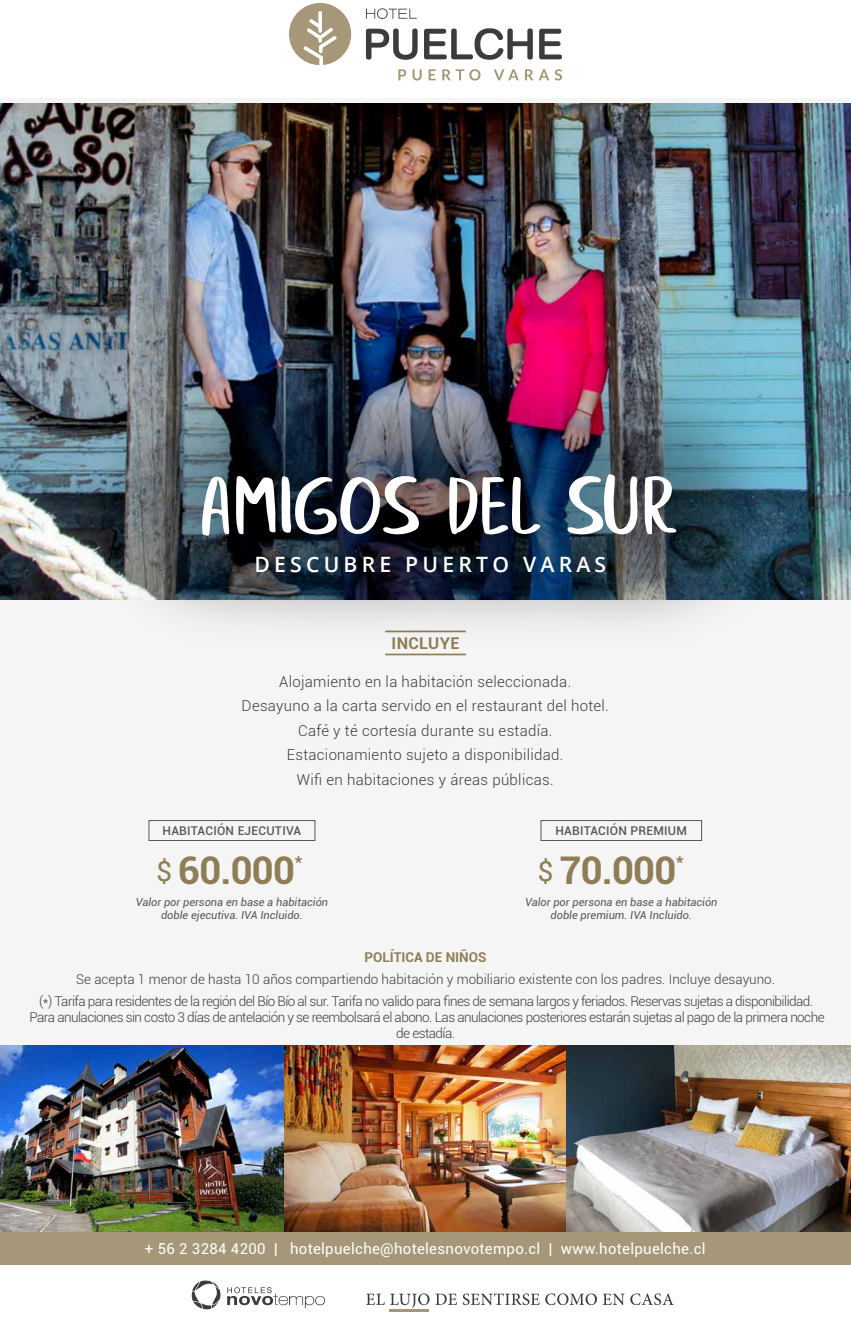
<style>
.page{position:relative;width:851px;height:1335px;background:#fff}
.page>*{position:absolute;margin:0;border:0;box-sizing:border-box;transform-origin:0 0}
.t1{font:82.1px "afanan";letter-spacing:.03em;color:#fff}
.t2{font:700 38.2px "Roboto";letter-spacing:-.02em;color:#8f7d56}
.t3{font:600 21.2px "Open Sans";letter-spacing:.2em;color:#fff}
.t4{font:700 16.2px "Roboto";letter-spacing:.02em;color:#8f7d56}
.t5{font:300 15px/24.5px "Roboto";letter-spacing:.02em;color:#3c3c3b;text-align:center}
.t6{font:15px "Roboto";letter-spacing:.02em;color:#fff}
.t7{font:300 13.5px/16px "Roboto";letter-spacing:-.04em;color:#3c3c3b;text-align:center}
.t8{font:300 13.5px "Roboto";color:#3c3c3b}
.t9{font:700 13.5px "Roboto";color:#8f7d56}
.t10{font:500 12.1px "Roboto";letter-spacing:.02em;color:#575756}
.t11{font:italic 11px/13px "Roboto";color:#575756;text-align:center}
.s1{font-weight:400;font-size:28px}
</style>
<div class="page">
<div style="left:0;top:98px;width:851px;height:1119px;background:#f5f5f5"></div>
<img style="left:0;top:104px;width:851px;height:495px">
<div style="left:0;top:1231px;width:851px;height:34px;background:#a59778"></div>
<svg style="left:191px;top:1280px;width:30px;height:30px"></svg>
<svg style="left:227px;top:1287px;width:98px;height:21px"></svg>
<svg style="left:366px;top:1293px;width:91px;height:15px"></svg>
<svg style="left:463px;top:1293px;width:134px;height:12px"></svg>
<svg style="left:603px;top:1293px;width:71px;height:12px"></svg>
<hr style="left:390px;top:1310px;width:39px;height:2px;background:#a59778">
<img style="left:0;top:1046px;width:851px;height:186px">
<svg style="left:289px;top:3px;width:62px;height:62px"></svg>
<svg style="left:366px;top:28px;width:52px;height:32px"></svg>
<svg style="left:424px;top:28px;width:109px;height:32px"></svg>
<svg style="left:539px;top:29px;width:23px;height:30px"></svg>
<svg style="left:366px;top:8px;width:51px;height:11px"></svg>
<svg style="left:398px;top:69px;width:8px;height:11px"></svg>
<svg style="left:413px;top:69px;width:9px;height:11px"></svg>
<svg style="left:429px;top:69px;width:7px;height:11px"></svg>
<svg style="left:442px;top:69px;width:39px;height:11px"></svg>
<svg style="left:494px;top:69px;width:25px;height:11px"></svg>
<svg style="left:525px;top:69px;width:24px;height:11px"></svg>
<svg style="left:555px;top:69px;width:7px;height:11px"></svg>
<div style="left:149px;top:820px;width:166px;height:21px;border:1px solid #575756"></div>
<div style="left:541px;top:820px;width:161px;height:21px;border:1px solid #575756"></div>
<img style="left:65px;top:339px;width:742px;height:317px">
<img style="left:127px;top:389px;width:628px;height:225px">
<h1 class="t1" style="left:202px;top:472px;width:477px">AMIGOS DEL SUR</h1>
<h3 class="t3" style="left:254px;top:549px;width:353px">DESCUBRE PUERTO VARAS</h3>
<p class="t4" style="left:392px;top:634px;width:69px">INCLUYE</p>
<p class="t5" style="left:242px;top:669px;width:369px">Alojamiento en la habitación seleccionada.<br>Desayuno a la carta servido en el restaurant del hotel.<br>Café y té cortesía durante su estadía.<br>Estacionamiento sujeto a disponibilidad.<br>Wifi en habitaciones y áreas públicas.</p>
<p class="t10" style="left:163px;top:824px;width:140px">HABITACIÓN EJECUTIVA</p>
<h2 class="t2" style="left:156px;top:848px;width:149px"><span class="s1">$</span> 60.000<sup>*</sup></h2>
<p class="t11" style="left:136px;top:895px;width:194px">Valor por persona en base a habitación doble ejecutiva. IVA Incluido.</p>
<p class="t10" style="left:555px;top:824px;width:133px">HABITACIÓN PREMIUM</p>
<h2 class="t2" style="left:537px;top:848px;width:149px"><span class="s1">$</span> 70.000<sup>*</sup></h2>
<p class="t11" style="left:525px;top:895px;width:194px">Valor por persona en base a habitación doble premium. IVA Incluido.</p>
<p class="t9" style="left:365px;top:949px;width:123px">POLÍTICA DE NIÑOS</p>
<p class="t8" style="left:76px;top:971px;width:701px">Se acepta 1 menor de hasta 10 años compartiendo habitación y mobiliario existente con los padres. Incluye desayuno.</p>
<p class="t7" style="left:29px;top:994px;width:797px">(*) Tarifa para residentes de la región del Bío Bío al sur. Tarifa no valido para fines de semana largos y feriados. Reservas sujetas a disponibilidad.<br>Para anulaciones sin costo 3 días de antelación y se reembolsará el abono. Las anulaciones posteriores estarán sujetas al pago de la primera noche de estadía.</p>
<p class="t6" style="left:145px;top:1240px;width:562px">+ 56 2 3284 4200 | hotelpuelche@hotelesnovotempo.cl | www.hotelpuelche.cl</p>
</div>
